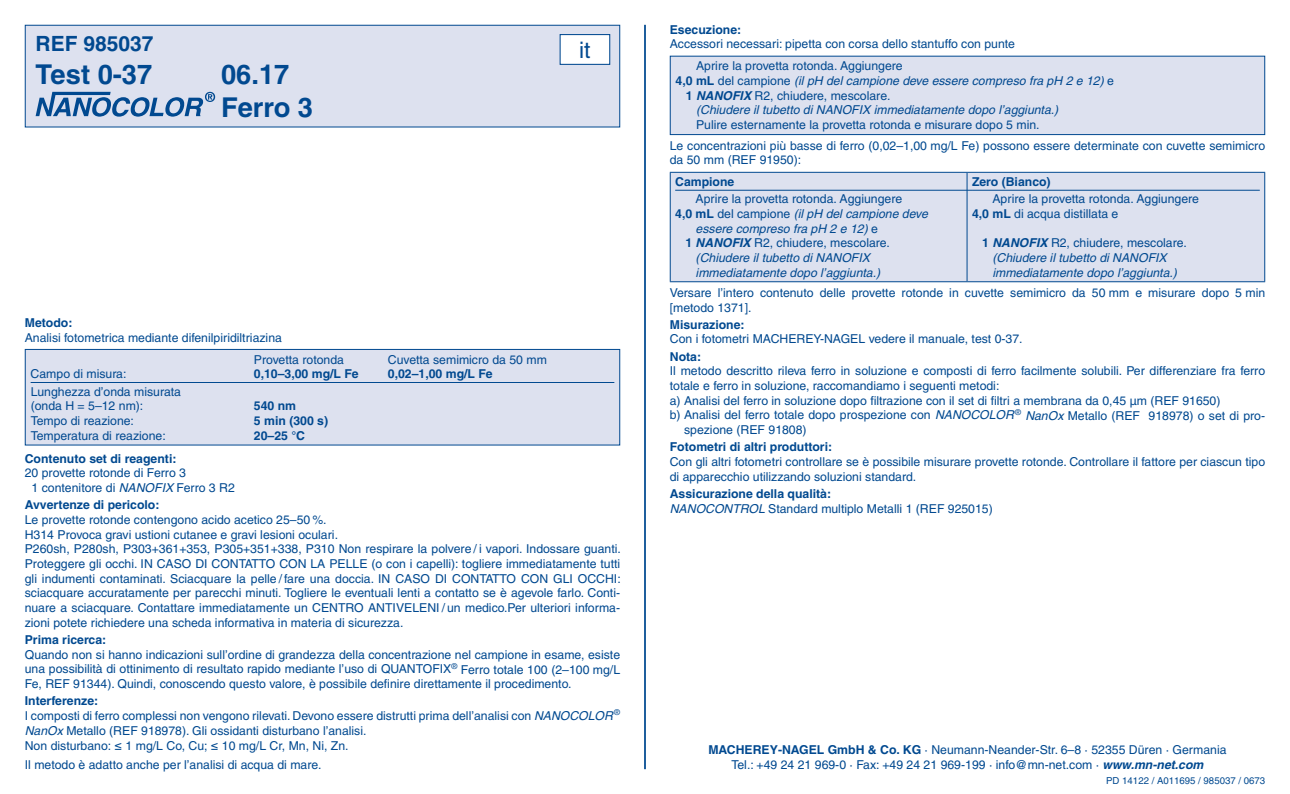
<style>
.page{position:relative;width:1290px;height:794px;background:#fff}
.page>*{position:absolute;margin:0;border:0;box-sizing:border-box;transform-origin:0 0}
.t1{font:700 27.3px/32.9px "Helvetica LT Pro";color:#014990}
.t2{font:22.75px "Helvetica LT Pro";color:#014990}
.t3{font:700 21px "Helvetica LT Pro";color:#014990}
.t4{font:12.25px/14.7px "Helvetica LT Pro";color:#014990}
.t5{font:italic 12.25px/14.7px "Helvetica LT Pro";color:#014990}
.t6{font:700 12.25px "Helvetica LT Pro";color:#014990}
.t7{font:9.62px "Helvetica LT Pro";color:#014990}
.s1{font-style:italic}
.s2{font-weight:700}
.s3{font-weight:700;font-style:normal}
.s4{font-style:normal}
.s5{font-weight:700;font-style:italic}
</style>
<div class="page">
<hr style="left:644px;top:25px;width:2px;height:744px;background:#014990">
<div style="left:25px;top:25px;width:595px;height:102px;background:#dde1ef"></div>
<svg style="left:36px;top:92px;width:179px;height:25px"></svg>
<div style="left:25px;top:25px;width:595px;height:102px;border:1px solid #014990"></div>
<div style="left:560px;top:35px;width:50px;height:29px;background:#fff"></div>
<div style="left:560px;top:34px;width:50px;height:31px;border:1px solid #014990"></div>
<div style="left:25px;top:349px;width:595px;height:96px;background:#dde1ef"></div>
<hr style="left:31px;top:382px;width:583px;height:1px;background:#014990">
<div style="left:25px;top:349px;width:595px;height:96px;border:1px solid #014990"></div>
<div style="left:670px;top:56px;width:595px;height:79px;background:#dde1ef"></div>
<div style="left:670px;top:56px;width:595px;height:79px;border:1px solid #014990"></div>
<div style="left:671px;top:173px;width:593px;height:108px;background:#dde1ef"></div>
<hr style="left:670px;top:172px;width:297px;height:1px;background:#014990">
<hr style="left:670px;top:173px;width:1px;height:108px;background:#014990">
<hr style="left:967px;top:172px;width:298px;height:1px;background:#014990">
<hr style="left:966px;top:173px;width:1px;height:108px;background:#014990">
<hr style="left:1264px;top:173px;width:1px;height:108px;background:#014990">
<hr style="left:670px;top:281px;width:297px;height:1px;background:#014990">
<hr style="left:967px;top:281px;width:298px;height:1px;background:#014990">
<hr style="left:675px;top:190px;width:297px;height:1px;background:#014990">
<hr style="left:972px;top:190px;width:288px;height:1px;background:#014990">
<h3 class="t3" style="left:36px;top:30px;width:119px">REF 985037</h3>
<h1 class="t1" style="left:36px;top:58px;width:118px">Test 0-37</h1>
<h1 class="t1" style="left:221px;top:58px;width:94px">06.17<br>Ferro 3</h1>
<h2 class="t2" style="left:579px;top:36px;width:13px">it</h2>
<p class="t6" style="left:25px;top:315px;width:49px">Metodo:</p>
<p class="t4" style="left:254px;top:326px;width:92px;line-height:22.1px;text-indent:-229px">Analisi fotometrica mediante difenilpiridiltriazina<br>Provetta rotonda</p>
<p class="t4" style="left:388px;top:352px;width:160px">Cuvetta semimicro da 50 mm</p>
<p class="t4" style="left:31px;top:367px;width:97px">Campo di misura:</p>
<p class="t6" style="left:254px;top:366px;width:106px">0,10–3,00 mg/L Fe</p>
<p class="t6" style="left:388px;top:366px;width:106px">0,02–1,00 mg/L Fe</p>
<p class="t4" style="left:31px;top:384px;width:152px">Lunghezza d’onda misurata (onda H = 5–12 nm):</p>
<p class="t6" style="left:254px;top:398px;width:44px">540 nm</p>
<p class="t4" style="left:31px;top:413px;width:105px">Tempo di reazione:</p>
<p class="t6" style="left:254px;top:413px;width:76px">5 min (300 s)</p>
<p class="t4" style="left:31px;top:428px;width:137px">Temperatura di reazione:</p>
<p class="t6" style="left:254px;top:428px;width:53px">20–25 °C</p>
<p class="t6" style="left:25px;top:451px;width:153px">Contenuto set di reagenti:</p>
<p class="t4" style="left:32px;top:466px;width:205px;text-indent:-7px">20 provette rotonde di Ferro 3<br>1 contenitore di <span class="s1">NANOFIX</span> Ferro 3 R2</p>
<p class="t6" style="left:25px;top:497px;width:136px">Avvertenze di pericolo:</p>
<p class="t4" style="left:25px;top:512px;width:597px">Le provette rotonde contengono acido acetico 25–50 %.<br>H314 Provoca gravi ustioni cutanee e gravi lesioni oculari.<br>P260sh, P280sh, P303+361+353, P305+351+338, P310 Non respirare la polvere / i vapori. Indossare guanti.<br>Proteggere gli occhi. IN CASO DI CONTATTO CON LA PELLE (o con i capelli): togliere immediatamente tutti gli indumenti contaminati. Sciacquare la pelle / fare una doccia. IN CASO DI CONTATTO CON GLI OCCHI: sciacquare accuratamente per parecchi minuti. Togliere le eventuali lenti a contatto se è agevole farlo. Conti&shy;nuare a sciacquare. Contattare immediatamente un CENTRO ANTIVELENI / un medico.Per ulteriori informa&shy;zioni potete richiedere una scheda informativa in materia di sicurezza.</p>
<p class="t6" style="left:25px;top:632px;width:83px">Prima ricerca:</p>
<p class="t4" style="left:25px;top:647px;width:597px;text-align:justify">Quando non si hanno indicazioni sull’ordine di grandezza della concentrazione nel campione in esame, esiste una possibilità di ottinimento di resultato rapido mediante l’uso di QUANTOFIX<sup>®</sup> Ferro totale 100 (2–100 mg/L Fe, REF 91344). Quindi, conoscendo questo valore, è possibile definire direttamente il procedimento.</p>
<p class="t4" style="left:25px;top:693px;width:597px"><span class="s2">Interferenze:<br></span>I composti di ferro complessi non vengono rilevati. Devono essere distrutti prima dell’analisi con <span class="s1">NANOCOLOR</span> <sup>® </sup><span class="s1">NanOx</span> Metallo (REF 918978). Gli ossidanti disturbano l’analisi.<br>Non disturbano: ≤ 1 mg/L Co, Cu; ≤ 10 mg/L Cr, Mn, Ni, Zn.</p>
<p class="t4" style="left:25px;top:757px;width:298px">Il metodo è adatto anche per l’analisi di acqua di mare.</p>
<p class="t6" style="left:670px;top:22px;width:73px">Esecuzione:</p>
<p class="t4" style="left:696px;top:33px;width:321px;line-height:22.1px;text-indent:-26px">Accessori necessari: pipetta con corsa dello stantuffo con punte<br>Aprire la provetta rotonda. Aggiungere</p>
<p class="t5" style="left:676px;top:73px;width:440px"><span class="s3">4,0 mL</span> <span class="s4">del campione</span> (il pH del campione deve essere compreso fra pH 2 e 12) <span class="s4">e</span></p>
<p class="t4" style="left:686px;top:88px;width:206px"><span class="s2">1</span> <span class="s5">NANOFIX</span> R2, chiudere, mescolare.</p>
<p class="t5" style="left:696px;top:103px;width:364px">(Chiudere il tubetto di NANOFIX immediatamente dopo l’aggiunta.)</p>
<p class="t4" style="left:670px;top:115px;width:597px;line-height:20.5px;text-indent:26px">Pulire esternamente la provetta rotonda e misurare dopo 5 min.<br>Le concentrazioni più basse di ferro (0,02–1,00 mg/L Fe) possono essere determinate con cuvette semimicro</p>
<p class="t4" style="left:670px;top:153px;width:133px">da 50 mm (REF 91950):</p>
<p class="t6" style="left:675px;top:174px;width:61px">Campione</p>
<p class="t4" style="left:696px;top:192px;width:208px">Aprire la provetta rotonda. Aggiungere</p>
<p class="t5" style="left:675px;top:206px;width:254px"><span class="s3">4,0 mL</span> <span class="s4">del campione</span> (il pH del campione deve</p>
<p class="t5" style="left:696px;top:221px;width:184px">essere compreso fra pH 2 e 12) <span class="s4">e</span></p>
<p class="t4" style="left:685px;top:236px;width:206px"><span class="s2">1</span> <span class="s5">NANOFIX</span> R2, chiudere, mescolare.</p>
<p class="t5" style="left:696px;top:250px;width:176px">(Chiudere il tubetto di NANOFIX</p>
<p class="t5" style="left:696px;top:265px;width:186px">immediatamente dopo l’aggiunta.)</p>
<p class="t6" style="left:972px;top:174px;width:80px">Zero (Bianco)</p>
<p class="t4" style="left:972px;top:192px;width:229px;text-indent:20px">Aprire la provetta rotonda. Aggiungere<br><span class="s2">4,0 mL</span> di acqua distillata e</p>
<p class="t5" style="left:992px;top:236px;width:196px;text-indent:-10px"><span class="s3">1</span> <span class="s2">NANOFIX</span> <span class="s4">R2, chiudere, mescolare. </span>(Chiudere il tubetto di NANOFIX immediatamente dopo l’aggiunta.)</p>
<p class="t4" style="left:670px;top:285px;width:597px">Versare l’intero contenuto delle provette rotonde in cuvette semimicro da 50 mm e misurare dopo 5 min [metodo 1371].</p>
<p class="t6" style="left:670px;top:317px;width:76px">Misurazione:</p>
<p class="t4" style="left:670px;top:332px;width:354px">Con i fotometri MACHEREY‑NAGEL vedere il manuale, test 0-37.</p>
<p class="t6" style="left:670px;top:349px;width:33px">Nota:</p>
<p class="t4" style="left:670px;top:364px;width:597px">Il metodo descritto rileva ferro in soluzione e composti di ferro facilmente solubili. Per differenziare fra ferro</p>
<p class="t4" style="left:670px;top:378px;width:331px">totale e ferro in soluzione, raccomandiamo i seguenti metodi:</p>
<p class="t4" style="left:670px;top:393px;width:552px">a) Analisi del ferro in soluzione dopo filtrazione con il set di filtri a membrana da 0,45 μm (REF 91650)</p>
<p class="t4" style="left:670px;top:408px;width:597px">b) Analisi del ferro totale dopo prospezione con <span class="s1">NANOCOLOR</span> <sup>®</sup> <span class="s1">NanOx</span> Metallo (REF 918978) o set di pro-</p>
<p class="t4" style="left:684px;top:422px;width:124px">spezione (REF 91808)</p>
<p class="t6" style="left:670px;top:439px;width:164px">Fotometri di altri produttori:</p>
<p class="t4" style="left:670px;top:454px;width:597px">Con gli altri fotometri controllare se è possibile misurare provette rotonde. Controllare il fattore per ciascun tipo di apparecchio utilizzando soluzioni standard.</p>
<p class="t4" style="left:670px;top:486px;width:324px"><span class="s2">Assicurazione della qualità:<br></span><span class="s1">NANOCONTROL</span> Standard multiplo Metalli 1 (REF 925015)</p>
<p class="t4" style="left:708px;top:743px;width:520px;text-align:center"><span class="s2">MACHEREY-NAGEL GmbH &amp; Co. KG</span> · Neumann-Neander-Str. 6–8 · 52355 Düren · Germania<br>Tel.: +49 24 21 969-0 · Fax: +49 24 21 969-199 · info@mn-net.com · <span class="s5">www.mn-net.com</span></p>
<p class="t7" style="left:1106px;top:774px;width:160px">PD 14122 / A011695 / 985037 / 0673</p>
</div>
